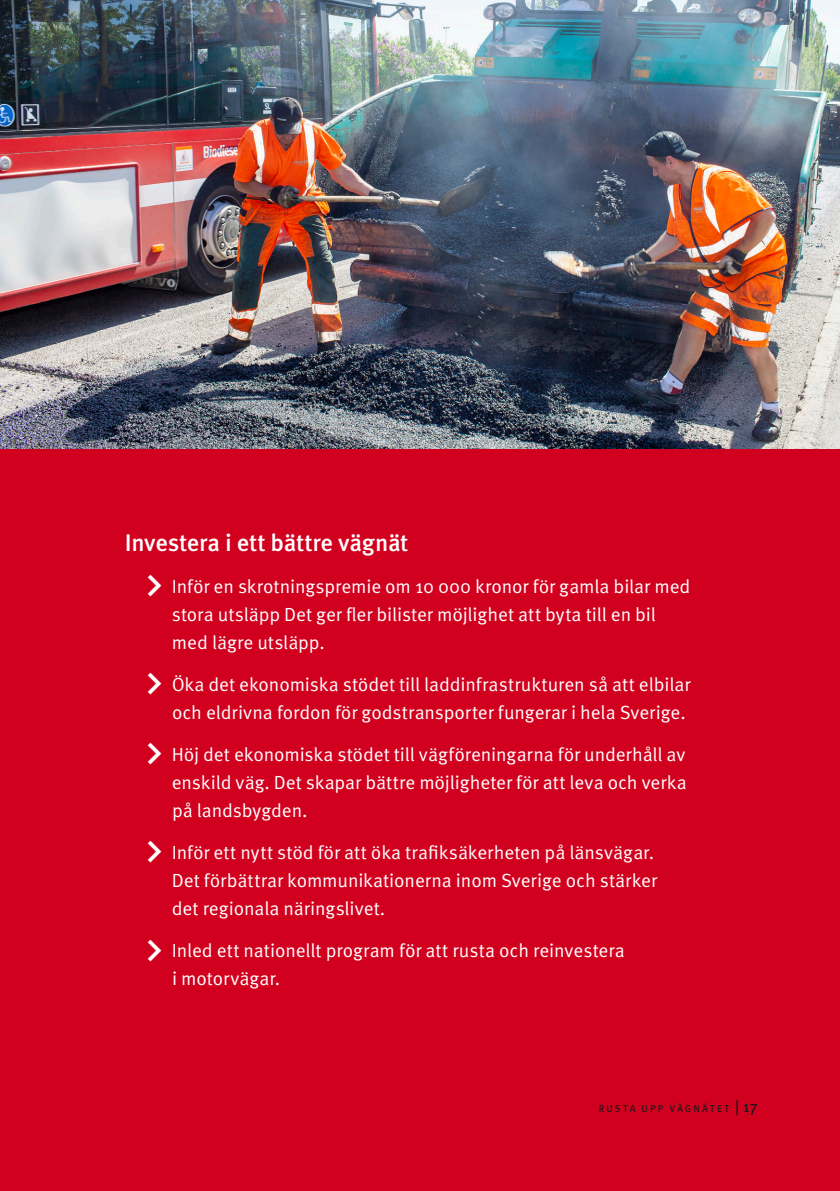
<style>
.page{position:relative;width:840px;height:1191px;background:#fff}
.page>*{position:absolute;margin:0;border:0;box-sizing:border-box;transform-origin:0 0}
.t1{font:500 24px "Meta Pro";letter-spacing:-.015em;color:#fff}
.t2{font:19px/28px "Meta Pro";letter-spacing:-.005em;color:#fff}
.t3{font:10px "Meta Pro";letter-spacing:.215em;color:#1a171c}
.s1{font-family:"Enighet";font-size:48px}
.s2{font-size:16px}
</style>
<div class="page">
<div style="left:0;top:0;width:839px;height:1191px;background:#d2001f"></div>
<img style="left:0;top:0;width:839px;height:448px">
<p class="t1" style="left:125px;top:527px;width:285px">Investera i ett bättre vägnät</p>
<p class="t2" style="left:172px;top:573px;width:520px;text-indent:-29px"><span class="s1">•</span> Inför en skrotningspremie om 10 000 kronor för gamla bilar med stora utsläpp Det ger fler bilister möjlighet att byta till en bil med lägre utsläpp.</p>
<p class="t2" style="left:143px;top:671px;width:548px;text-align:right"><span class="s1">•</span> Öka det ekonomiska stödet till laddinfrastrukturen så att elbilar och eldrivna fordon för godstransporter fungerar i hela Sverige.</p>
<p class="t2" style="left:172px;top:741px;width:516px;text-align:justify;text-indent:-29px"><span class="s1">•</span> Höj det ekonomiska stödet till vägföreningarna för underhåll av enskild väg. Det skapar bättre möjligheter för att leva och verka på landsbygden.</p>
<p class="t2" style="left:172px;top:839px;width:486px;text-indent:-29px"><span class="s1">•</span> Inför ett nytt stöd för att öka trafiksäkerheten på länsvägar.<br>Det förbättrar kommunikationerna inom Sverige och stärker det regionala näringslivet.</p>
<p class="t2" style="left:172px;top:937px;width:454px;text-indent:-29px"><span class="s1">•</span> Inled ett nationellt program för att rusta och reinvestera i motorvägar.</p>
<p class="t3" style="left:598px;top:1101px;width:24px">RUSTA</p>
<p class="t3" style="left:641px;top:1101px;width:16px">UPP</p>
<p class="t3" style="left:669px;top:1101px;width:9px">VÄG</p>
<p class="t3" style="left:693px;top:1101px;width:66px">NÄT ET <span class="s2">| 17</span></p>
</div>
